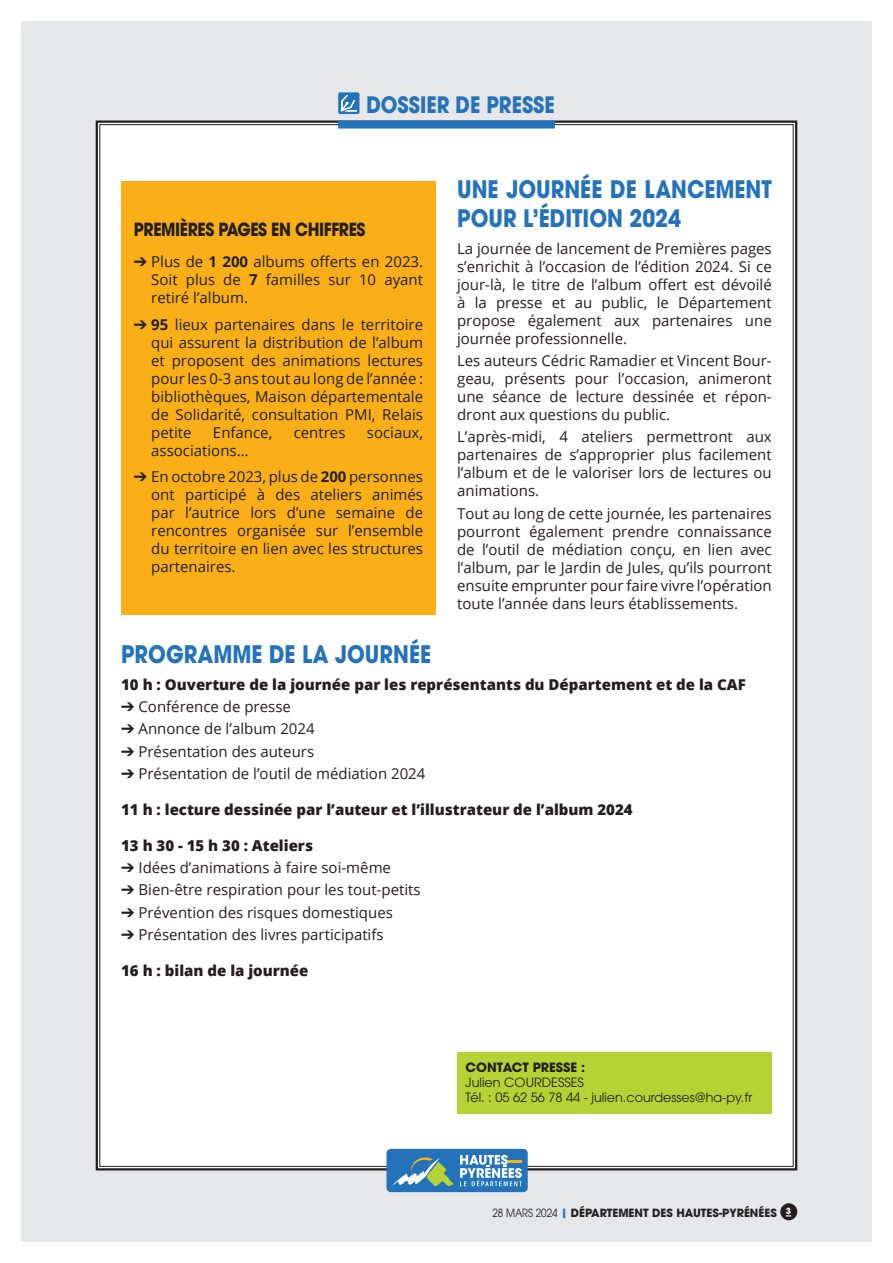
<style>
.page{position:relative;width:893px;height:1263px;background:#fff}
.page>*{position:absolute;margin:0;border:0;box-sizing:border-box;transform-origin:0 0}
.t1{font:700 24px/28.8px "ITC Avant Garde Pro";color:#2472ba;scale:.87 1}
.t2{font:700 22.5px "ITC Avant Garde Pro";color:#2472ba;scale:.87 1}
.t3{font:700 18px "ITC Avant Garde Pro";letter-spacing:-.025em;color:#231f20;scale:.87 1}
.t4{font:15px/18px "Open Sans";color:#231f20;text-align:justify}
.t5{font:800 15px "Open Sans";color:#231f20}
.t6{font:12.75px/15.3px "ITC Avant Garde Pro";color:#231f20}
.t7{font:700 12.75px "ITC Avant Garde Pro";color:#231f20}
.t8{font:700 11.25px "ITC Avant Garde Pro";color:#231f20}
.s1{font-weight:700}
.s2{font-weight:400}
.s3{color:#2472ba}
</style>
<div class="page">
<div style="left:21px;top:21px;width:851px;height:1221px;background:#e6e7e9"></div>
<div style="left:95px;top:120px;width:703px;height:1051px;background:#fff"></div>
<div style="left:338px;top:120px;width:217px;height:9px;background:#2472ba"></div>
<div style="left:338px;top:92px;width:21px;height:22px;border:2px solid #2472ba"></div>
<svg style="left:341px;top:95px;width:16px;height:17px"></svg>
<div style="left:780px;top:1203px;width:17px;height:17px;background:#231f20;border-radius:50%"></div>
<div style="left:386px;top:1149px;width:142px;height:43px;background:#2472ba;border-radius:4px"></div>
<svg style="left:460px;top:1155px;width:62px;height:31px"></svg>
<svg style="left:392px;top:1157px;width:62px;height:29px"></svg>
<div style="left:121px;top:181px;width:315px;height:433px;background:#faaf18"></div>
<div style="left:457px;top:1052px;width:315px;height:62px;background:#b5d334"></div>
<h2 class="t2" style="left:366px;top:89px;width:218px">DOSSIER DE PRESSE</h2>
<p class="t3" style="left:134px;top:218px;width:268px">PREMIÈRES PAGES EN CHIFFRES</p>
<p class="t4" style="left:151px;top:252px;width:273px;text-indent:-17px">➔ Plus de <span class="s1">1 200</span> albums offerts en 2023.<br>Soit plus de <span class="s1">7</span> familles sur 10 ayant retiré l’album.</p>
<p class="t4" style="left:151px;top:315px;width:273px;text-indent:-17px">➔ <span class="s1">95</span> lieux partenaires dans le territoire qui assurent la distribution de l’album et proposent des animations lectures pour les 0-3 ans tout au long de l’année : bibliothèques, Maison départementale de Solidarité, consultation PMI, Relais petite</p>
<p class="t4" style="left:213px;top:423px;width:61px">Enfance,</p>
<p class="t4" style="left:294px;top:423px;width:53px">centres</p>
<p class="t4" style="left:367px;top:423px;width:58px">sociaux,</p>
<p class="t4" style="left:151px;top:441px;width:99px">associations…</p>
<p class="t4" style="left:151px;top:467px;width:273px;text-indent:-17px">➔ En octobre 2023, plus de <span class="s1">200</span> personnes ont participé à des ateliers animés par l’autrice lors d’une semaine de rencontres organisée sur l’ensemble du territoire en lien avec les structures partenaires.</p>
<h1 class="t1" style="left:457px;top:175px;width:363px">UNE JOURNÉE DE LANCEMENT<br>POUR L’ÉDITION 2024</h1>
<p class="t4" style="left:457px;top:239px;width:316px">La journée de lancement de Premières pages s’enrichit à l’occasion de l’édition 2024. Si ce jour-là, le titre de l’album offert est dévoilé à la presse et au public, le Département propose également aux partenaires une journée professionnelle.</p>
<p class="t4" style="left:457px;top:351px;width:316px">Les auteurs Cédric Ramadier et Vincent Bour&shy;geau, présents pour l’occasion, animeront une séance de lecture dessinée et répon&shy;dront aux questions du public.</p>
<p class="t4" style="left:457px;top:427px;width:316px">L’après-midi, 4 ateliers permettront aux partenaires de s’approprier plus facilement l’album et de le valoriser lors de lectures ou animations.</p>
<p class="t4" style="left:457px;top:504px;width:316px">Tout au long de cette journée, les partenaires pourront également prendre connaissance de l’outil de médiation conçu, en lien avec l’album, par le Jardin de Jules, qu’ils pourront ensuite emprunter pour faire vivre l’opération toute l’année dans leurs établissements.</p>
<h1 class="t1" style="left:121px;top:640px;width:358px">PROGRAMME DE LA JOURNÉE</h1>
<p class="t5" style="left:121px;top:673px;width:626px">10 h : Ouverture de la journée par les représentants du Département et de la CAF</p>
<p class="t4" style="left:121px;top:697px;width:171px">➔ Conférence de presse</p>
<p class="t4" style="left:121px;top:719px;width:195px">➔ Annonce de l’album 2024</p>
<p class="t4" style="left:121px;top:742px;width:194px">➔ Présentation des auteurs</p>
<p class="t4" style="left:121px;top:764px;width:306px">➔ Présentation de l’outil de médiation 2024</p>
<p class="t5" style="left:121px;top:798px;width:513px">11 h : lecture dessinée par l’auteur et l’illustrateur de l’album 2024</p>
<p class="t5" style="left:121px;top:834px;width:193px">13 h 30 - 15 h 30 : Ateliers</p>
<p class="t4" style="left:121px;top:858px;width:271px">➔ Idées d’animations à faire soi-même</p>
<p class="t4" style="left:121px;top:880px;width:301px">➔ Bien-être respiration pour les tout-petits</p>
<p class="t4" style="left:121px;top:903px;width:273px">➔ Prévention des risques domestiques</p>
<p class="t4" style="left:121px;top:925px;width:264px">➔ Présentation des livres participatifs</p>
<p class="t5" style="left:121px;top:959px;width:189px">16 h : bilan de la journée</p>
<p class="t7" style="left:466px;top:1058px;width:121px">CONTACT PRESSE :</p>
<p class="t6" style="left:466px;top:1074px;width:288px">Julien COURDESSES<br>Tél. : 05 62 56 78 44 - julien.courdesses@ha-py.fr</p>
<p class="t8" style="left:492px;top:1205px;width:300px"><span class="s2">28 MARS 2024</span> <span class="s3">|</span> DÉPARTEMENT DES HAUTES-PYRÉNÉES <sup>3</sup></p>
</div>
